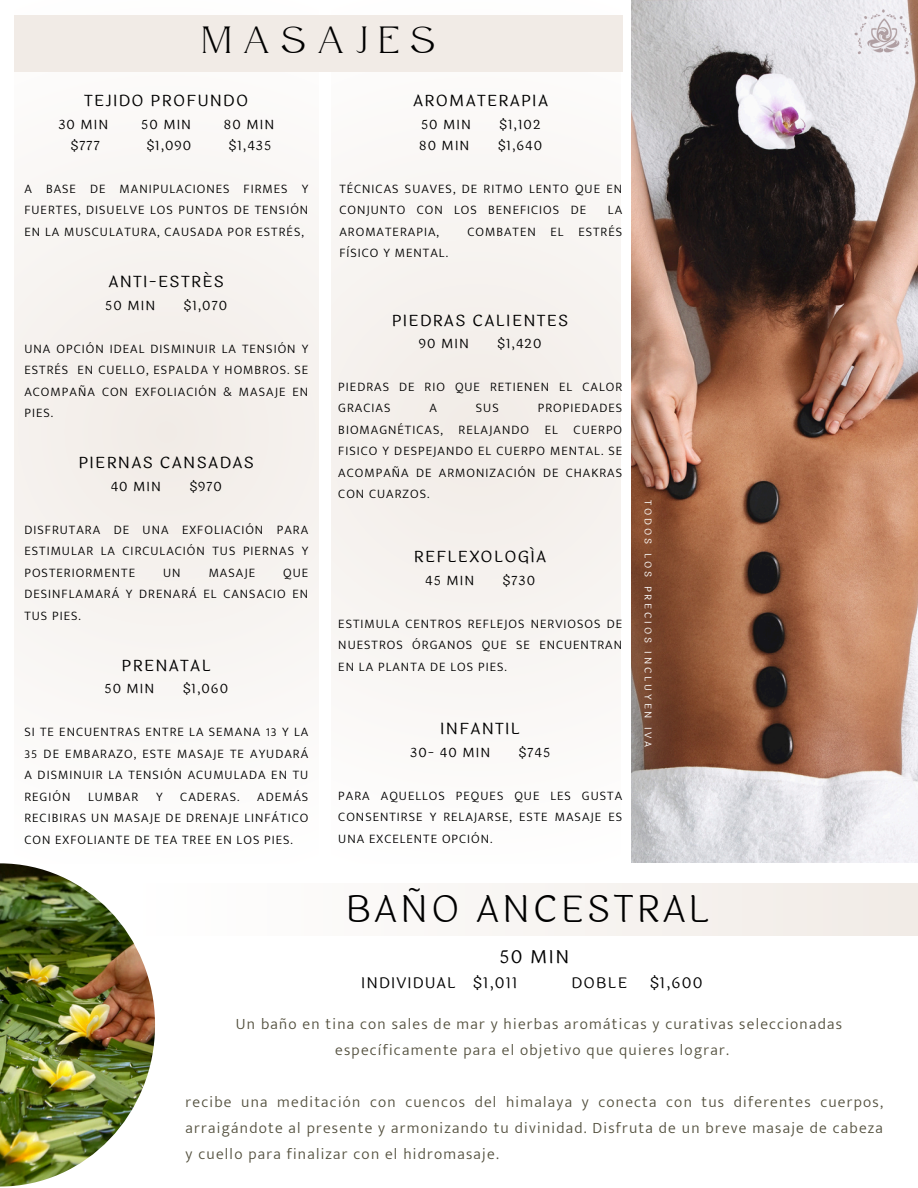
<style>
.page{position:relative;width:918px;height:1188px;background:#fff}
.page>*{position:absolute;margin:0;border:0;box-sizing:border-box;transform-origin:0 0}
.t1{font:37.95px "Atteron";letter-spacing:.3em;color:#000}
.t2{font:300 37.65px "Laila";letter-spacing:.08em;color:#000}
.t3{font:18px "Laila";color:#000}
.t4{font:15.9px "Laila";letter-spacing:.08em;color:#000}
.t5{font:300 15.6px/25.8px "Mukta Mahee";letter-spacing:.08em;color:#524f3d}
.t6{font:15px "Laila";letter-spacing:.08em;color:#000}
.t7{font:300 12.9px/21.5px "Mukta Mahee";letter-spacing:.08em;color:#000;text-align:justify}
.t8{font:12.9px "Laila";letter-spacing:.08em;color:#000}
.t9{font:9.45px "Laila";letter-spacing:.3em;color:#fff}
</style>
<div class="page">
<img style="left:631px;top:0;width:287px;height:863px">
<div style="left:332px;top:0;width:288px;height:863px;background:#f8f5f2"></div>
<div style="left:14px;top:0;width:304px;height:863px;background:#f8f5f2"></div>
<img style="left:854px;top:8px;width:60px;height:47px">
<div style="left:14px;top:15px;width:609px;height:57px;background:#f1ebe6"></div>
<div style="left:131px;top:884px;width:787px;height:52px;background:#f8f5f2"></div>
<img style="left:0;top:863px;width:155px;height:324px">
<h2 class="t1" style="left:202px;top:18px;width:235px">MASAJES</h2>
<h4 class="t4" style="left:84px;top:89px;width:166px">TEJIDO PROFUNDO</h4>
<h4 class="t8" style="left:58px;top:114px;width:52px">30 MIN</h4>
<h4 class="t8" style="left:141px;top:114px;width:51px">50 MIN</h4>
<h4 class="t8" style="left:224px;top:114px;width:52px">80 MIN</h4>
<h4 class="t8" style="left:71px;top:136px;width:31px">$777</h4>
<h4 class="t8" style="left:146px;top:136px;width:46px">$1,090</h4>
<h4 class="t8" style="left:229px;top:136px;width:44px">$1,435</h4>
<h2 class="t7" style="left:24px;top:178px;width:285px">A BASE DE MANIPULACIONES FIRMES Y FUERTES, DISUELVE LOS PUNTOS DE TENSIÓN EN LA MUSCULATURA, CAUSADA POR ESTRÉS,</h2>
<p class="t4" style="left:108px;top:270px;width:117px">ANTI-ESTRÉS</p>
<p class="t8" style="left:105px;top:296px;width:51px">50 MIN</p>
<p class="t8" style="left:184px;top:296px;width:45px">$1,070</p>
<h2 class="t7" style="left:24px;top:337px;width:285px">UNA OPCIÓN IDEAL DISMINUIR LA TENSIÓN Y ESTRÉS EN CUELLO, ESPALDA Y HOMBROS. SE ACOMPAÑA CON EXFOLIACIÓN &amp; MASAJE EN PIES.</h2>
<h4 class="t4" style="left:78px;top:451px;width:177px">PIERNAS CANSADAS</h4>
<h4 class="t8" style="left:111px;top:477px;width:52px">40 MIN</h4>
<h4 class="t8" style="left:189px;top:477px;width:34px">$970</h4>
<h2 class="t7" style="left:24px;top:519px;width:285px">DISFRUTARA DE UNA EXFOLIACIÓN PARA ESTIMULAR LA CIRCULACIÓN TUS PIERNAS Y POSTERIORMENTE</h2>
<h2 class="t7" style="left:24px;top:561px;width:285px;text-indent:259px">QUE DESINFLAMARÁ Y DRENARÁ EL CANSACIO EN TUS PIES.</h2>
<h2 class="t7" style="left:163px;top:561px;width:19px">UN</h2>
<h2 class="t7" style="left:209px;top:561px;width:48px">MASAJE</h2>
<h4 class="t4" style="left:122px;top:653px;width:91px">PRENATAL</h4>
<h4 class="t8" style="left:105px;top:679px;width:51px">50 MIN</h4>
<h4 class="t8" style="left:183px;top:679px;width:47px">$1,060</h4>
<p class="t7" style="left:24px;top:721px;width:285px">SI TE ENCUENTRAS ENTRE LA SEMANA 13 Y LA 35 DE EMBARAZO, ESTE MASAJE TE AYUDARÁ A DISMINUIR LA TENSIÓN ACUMULADA EN TU REGIÓN</p>
<p class="t7" style="left:24px;top:786px;width:285px;text-indent:233px">ADEMÁS RECIBIRAS UN MASAJE DE DRENAJE LINFÁTICO CON EXFOLIANTE DE TEA TREE EN LOS PIES.</p>
<p class="t7" style="left:88px;top:786px;width:52px">LUMBAR</p>
<p class="t7" style="left:156px;top:786px;width:8px">Y</p>
<p class="t7" style="left:180px;top:786px;width:61px">CADERAS.</p>
<h4 class="t4" style="left:413px;top:89px;width:137px">AROMATERAPIA</h4>
<h4 class="t8" style="left:421px;top:114px;width:51px">50 MIN</h4>
<h4 class="t8" style="left:499px;top:114px;width:43px">$1,102</h4>
<h4 class="t8" style="left:419px;top:136px;width:52px">80 MIN</h4>
<h4 class="t8" style="left:498px;top:136px;width:46px">$1,640</h4>
<h4 class="t7" style="left:339px;top:178px;width:284px">TÉCNICAS SUAVES, DE RITMO LENTO QUE EN<br>CONJUNTO CON LOS BENEFICIOS DE</h4>
<h4 class="t7" style="left:608px;top:199px;width:16px">LA</h4>
<h4 class="t7" style="left:339px;top:221px;width:101px">AROMATERAPIA,</h4>
<h4 class="t7" style="left:467px;top:221px;width:156px">COMBATEN EL ESTRÉS</h4>
<h4 class="t7" style="left:339px;top:242px;width:110px">FÍSICO Y MENTAL.</h4>
<h4 class="t4" style="left:392px;top:308px;width:178px">PIEDRAS CALIENTES</h4>
<h4 class="t8" style="left:419px;top:334px;width:52px">90 MIN</h4>
<h4 class="t8" style="left:497px;top:334px;width:46px">$1,420</h4>
<h2 class="t7" style="left:338px;top:376px;width:285px">PIEDRAS DE RIO QUE RETIENEN EL CALOR<br>GRACIAS</h2>
<h2 class="t7" style="left:338px;top:397px;width:285px;text-indent:199px">PROPIEDADES BIOMAGNÉTICAS, RELAJANDO EL CUERPO FISICO Y DESPEJANDO EL CUERPO MENTAL. SE ACOMPAÑA DE ARMONIZACIÓN DE CHAKRAS CON CUARZOS.</h2>
<h2 class="t7" style="left:429px;top:397px;width:9px">A</h2>
<h2 class="t7" style="left:476px;top:397px;width:24px">SUS</h2>
<h4 class="t4" style="left:414px;top:545px;width:134px">REFLEXOLOGÍA</h4>
<h4 class="t8" style="left:425px;top:571px;width:51px">45 MIN</h4>
<h4 class="t8" style="left:503px;top:571px;width:34px">$730</h4>
<h2 class="t7" style="left:338px;top:613px;width:285px">ESTIMULA CENTROS REFLEJOS NERVIOSOS DE NUESTROS ÓRGANOS QUE SE ENCUENTRAN EN LA PLANTA DE LOS PIES.</h2>
<h1 class="t4" style="left:440px;top:717px;width:81px">INFANTIL</h1>
<h1 class="t8" style="left:410px;top:743px;width:82px">30- 40 MIN</h1>
<h1 class="t8" style="left:519px;top:743px;width:33px">$745</h1>
<h1 class="t7" style="left:338px;top:785px;width:285px">PARA AQUELLOS PEQUES QUE LES GUSTA CONSENTIRSE Y RELAJARSE, ESTE MASAJE ES UNA EXCELENTE OPCIÓN.</h1>
<h4 class="t9" style="left:655px;top:500px;width:249px;rotate:90deg">TODOS LOS PRECIOS INCLUYEN IVA</h4>
<h3 class="t2" style="left:346px;top:881px;width:366px">BAÑO ANCESTRAL</h3>
<h3 class="t3" style="left:499px;top:943px;width:71px">50 MIN</h3>
<p class="t6" style="left:361px;top:972px;width:158px">INDIVIDUAL $1,011</p>
<p class="t6" style="left:572px;top:972px;width:57px">DOBLE</p>
<p class="t6" style="left:650px;top:972px;width:54px">$1,600</p>
<h2 class="t5" style="left:335px;top:1011px;width:508px;text-indent:-99px">Un baño en tina con sales de mar y hierbas aromáticas y curativas seleccionadas específicamente para el objetivo que quieres lograr.</h2>
<h3 class="t5" style="left:186px;top:1089px;width:699px;text-align:justify">recibe una meditación con cuencos del himalaya y conecta con tus diferentes cuerpos, arraigándote al presente y armonizando tu divinidad. Disfruta de un breve masaje de cabeza y cuello para finalizar con el hidromasaje.</h3>
</div>
